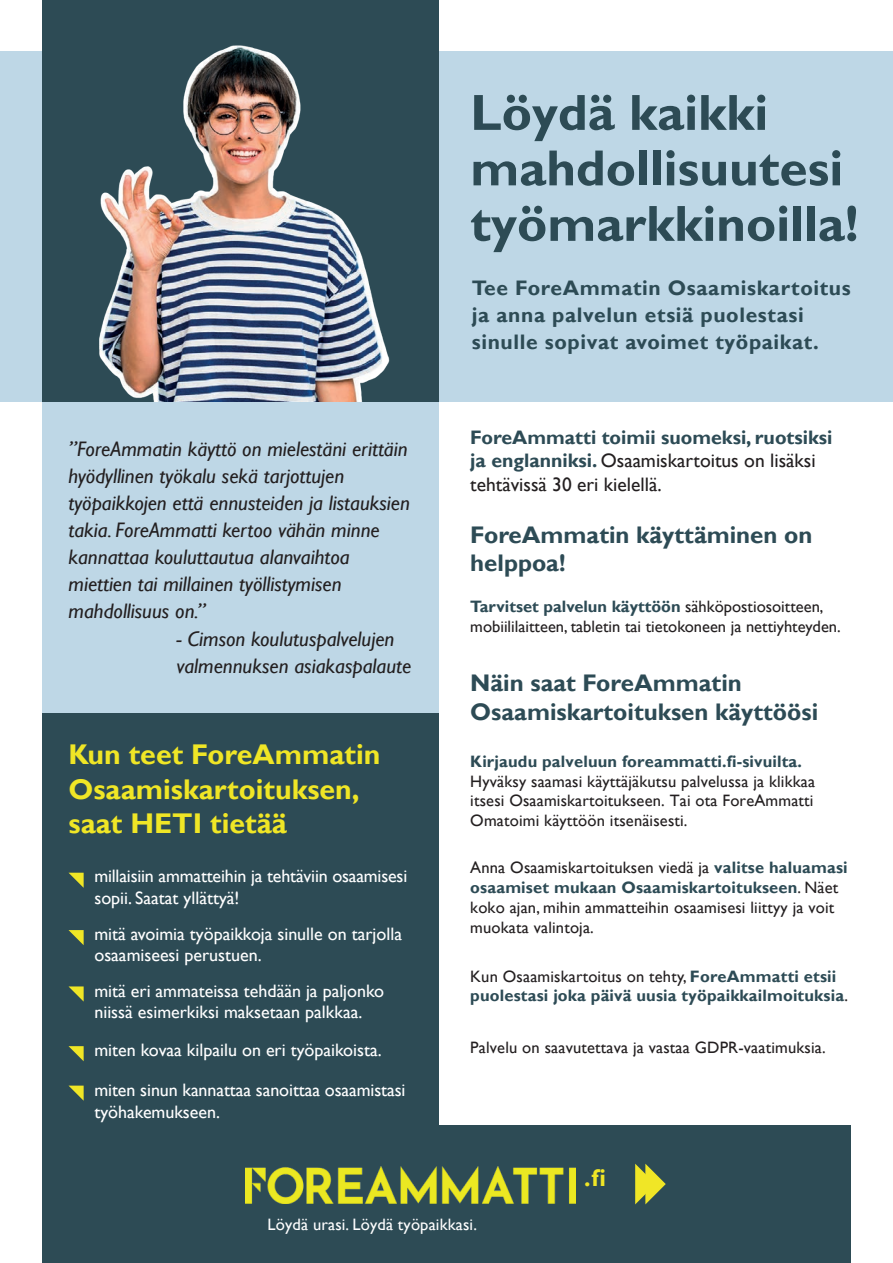
<style>
.page{position:relative;width:893px;height:1263px;background:#fff}
.page>*{position:absolute;margin:0;border:0;box-sizing:border-box;transform-origin:0 0}
.Otsikko_1{font:700 51px/55.5px "Gill Sans";color:#2d4b55}
.Otsikko-saat-HETI-tietää{font:700 28.5px "Gill Sans";color:#f0e626}
.t1{font:700 24px/28.8px "Gill Sans";color:#2d4b55}
.t2{font:700 24px "Gill Sans";color:#f0e626}
.Palaute{font:italic 21px/27px "Gill Sans";color:#231f20}
.Ingressi{font:700 21px "Gill Sans";letter-spacing:.03em;color:#2d4b55}
.t3{font:700 19.5px/23.4px "Gill Sans";color:#2d4b55}
.leipäteksti_2{font:18px/21.6px "Gill Sans";color:#fff}
.t4{font:16.5px/19.8px "Gill Sans";letter-spacing:.01em;color:#231f20}
.t5{font:700 16.5px/19.8px "Gill Sans";letter-spacing:.01em;color:#2d4b55}
.t6{font:16.5px "Gill Sans";letter-spacing:.01em;color:#fff}
.s1{font-weight:400;color:#231f20}
.s2{font-weight:700;color:#2d4b55}
</style>
<div class="page">
<div style="left:0;top:51px;width:893px;height:351px;background:#bed7e6"></div>
<div style="left:43px;top:0;width:396px;height:1263px;background:#2d4b55"></div>
<img style="left:99px;top:45px;width:291px;height:357px">
<div style="left:43px;top:402px;width:396px;height:310px;background:#bed7e6"></div>
<svg style="left:69px;top:873px;width:15px;height:15px"></svg>
<svg style="left:69px;top:1046px;width:15px;height:15px"></svg>
<svg style="left:69px;top:1085px;width:15px;height:16px"></svg>
<svg style="left:69px;top:986px;width:15px;height:15px"></svg>
<svg style="left:69px;top:930px;width:15px;height:15px"></svg>
<div style="left:440px;top:1125px;width:411px;height:138px;background:#2d4b55"></div>
<img style="left:246px;top:1166px;width:329px;height:37px">
<svg style="left:635px;top:1164px;width:31px;height:40px"></svg>
<p class="Palaute" style="left:69px;top:435px;width:341px">”ForeAmmatin käyttö on mielestäni erittäin hyödyllinen työkalu sekä tarjottujen</p>
<p class="Palaute" style="left:69px;top:489px;width:343px">työpaikkojen että ennusteiden ja listauksien takia. ForeAmmatti kertoo vähän minne kannattaa kouluttautua alanvaihtoa</p>
<p class="Palaute" style="left:69px;top:570px;width:274px">miettien tai millainen työllistymisen</p>
<p class="Palaute" style="left:69px;top:597px;width:139px">mahdollisuus on.”</p>
<p class="Palaute" style="left:177px;top:626px;width:236px">- Cimson koulutuspalvelujen valmennuksen asiakaspalaute</p>
<p class="Otsikko-saat-HETI-tietää" style="left:69px;top:738px;width:313px">Kun teet ForeAmmatin</p>
<p class="Otsikko-saat-HETI-tietää" style="left:69px;top:772px;width:293px">Osaamiskartoituksen,</p>
<p class="Otsikko-saat-HETI-tietää" style="left:69px;top:806px;width:220px">saat HETI tietää</p>
<p class="leipäteksti_2" style="left:94px;top:865px;width:314px">millaisiin ammatteihin ja tehtäviin osaamisesi sopii. Saatat yllättyä!</p>
<p class="leipäteksti_2" style="left:94px;top:923px;width:309px">mitä avoimia työpaikkoja sinulle on tarjolla osaamiseesi perustuen.</p>
<p class="leipäteksti_2" style="left:94px;top:980px;width:291px">mitä eri ammateissa tehdään ja paljonko niissä esimerkiksi maksetaan palkkaa.</p>
<p class="leipäteksti_2" style="left:94px;top:1040px;width:289px">miten kovaa kilpailu on eri työpaikoista.</p>
<p class="leipäteksti_2" style="left:94px;top:1079px;width:313px">miten sinun kannattaa sanoittaa osaamistasi työhakemukseen.</p>
<p class="Otsikko_1" style="left:470px;top:86px;width:390px">Löydä kaikki mahdollisuutesi työmarkkinoilla!</p>
<p class="Ingressi" style="left:472px;top:275px;width:380px">Tee ForeAmmatin Osaamiskartoitus</p>
<p class="Ingressi" style="left:472px;top:302px;width:333px">ja anna palvelun etsiä puolestasi</p>
<p class="Ingressi" style="left:472px;top:329px;width:348px">sinulle sopivat avoimet työpaikat.</p>
<p class="t3" style="left:470px;top:426px;width:364px">ForeAmmatti toimii suomeksi, ruotsiksi ja englanniksi. <span class="s1">Osaamiskartoitus on lisäksi tehtävissä 30 eri kielellä.</span></p>
<h3 class="t1" style="left:470px;top:521px;width:344px">ForeAmmatin käyttäminen on helppoa!</h3>
<p class="t4" style="left:470px;top:597px;width:372px"><span class="s2">Tarvitset palvelun käyttöön</span> sähköpostiosoitteen, mobiililaitteen, tabletin tai tietokoneen ja nettiyhteyden.</p>
<h3 class="t1" style="left:470px;top:669px;width:349px">Näin saat ForeAmmatin<br>Osaamiskartoituksen käyttöösi</h3>
<p class="t5" style="left:470px;top:752px;width:333px">Kirjaudu palveluun foreammatti.fi-sivuilta.</p>
<p class="t4" style="left:470px;top:771px;width:346px;text-align:justify">Hyväksy saamasi käyttäjäkutsu palvelussa ja klikkaa itsesi Osaamiskartoitukseen. Tai ota ForeAmmatti Omatoimi käyttöön itsenäisesti.</p>
<p class="t4" style="left:470px;top:858px;width:379px">Anna Osaamiskartoituksen viedä ja <span class="s2">valitse haluamasi osaamiset mukaan Osaamiskartoitukseen</span>. Näet koko ajan, mihin ammatteihin osaamisesi liittyy ja voit muokata valintoja.</p>
<p class="t5" style="left:470px;top:966px;width:379px"><span class="s1">Kun Osaamiskartoitus on tehty,</span> ForeAmmatti etsii puolestasi joka päivä uusia työpaikkailmoituksia<span class="s1">.</span></p>
<p class="t4" style="left:470px;top:1038px;width:357px">Palvelu on saavutettava ja vastaa GDPR-vaatimuksia.</p>
<h3 class="t2" style="left:584px;top:1163px;width:23px">.fi</h3>
<p class="t6" style="left:268px;top:1215px;width:211px">Löydä urasi. Löydä työpaikkasi.</p>
</div>
